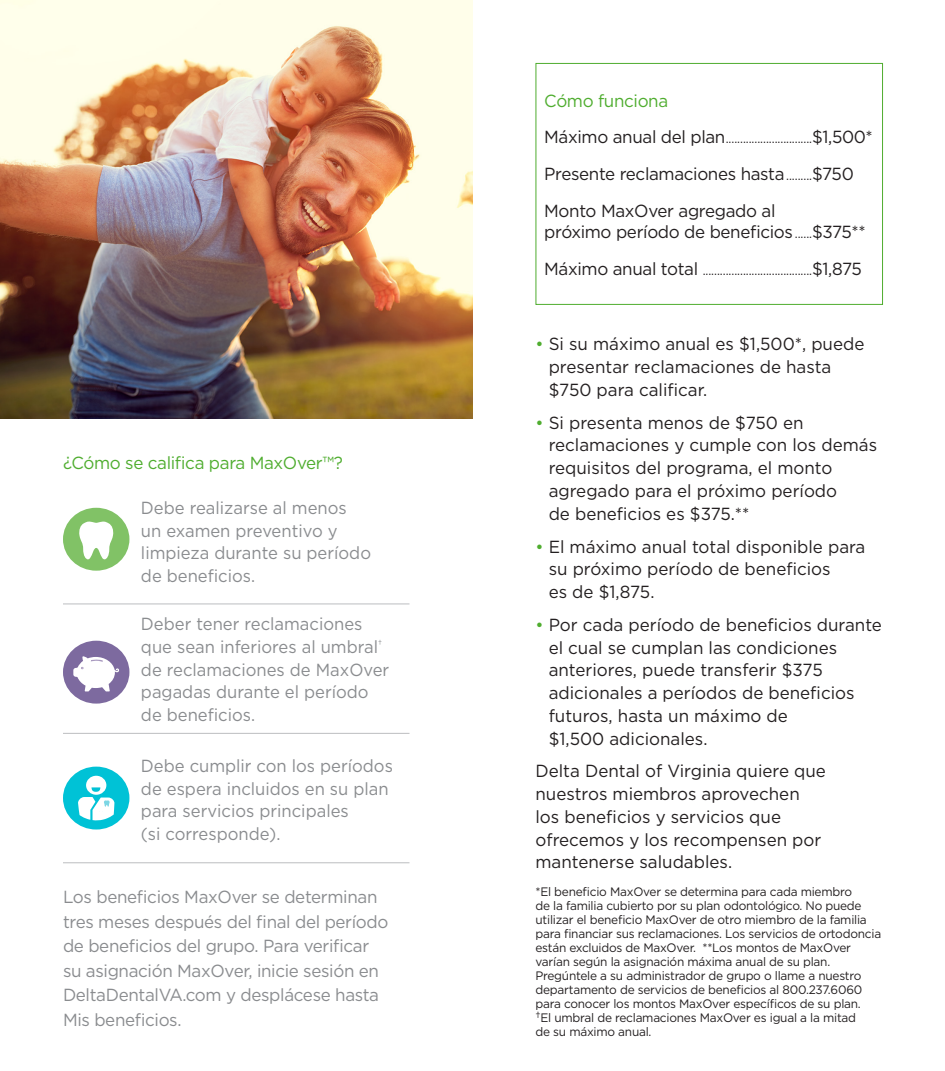
<style>
.page{position:relative;width:945px;height:1071px;background:#fff}
.page>*{position:absolute;margin:0;border:0;box-sizing:border-box;transform-origin:0 0}
.Body{font:17.5px/22.8px "Gotham";color:#231f20}
.Body-2{font:17.5px/22.8px "Gotham";color:#8a8c8f;scale:.95 1}
.Body-3{font:17.5px/24.5px "Gotham";letter-spacing:-.02em;color:#8a8c8f}
.Body-4{font:17.5px/21px "Gotham";letter-spacing:-.02em;color:#231f20}
.Subheads{font:17.5px "Gotham";letter-spacing:-.02em;color:#4fad2f}
.Body-5{font:12.6px "Gotham";color:#231f20;scale:.95 1}
.Footnote{font:12.25px/14px "Gotham";letter-spacing:-.02em;color:#231f20}
.s1{font-size:17.5px}
.s2{font-size:12.6px}
.s3{color:#4fad2f}
.s4{font-size:13.3px}
</style>
<div class="page">
<img style="left:0;top:0;width:472px;height:419px">
<hr style="left:63px;top:862px;width:347px;height:1px;background:#bcbdc0">
<hr style="left:63px;top:733px;width:347px;height:1px;background:#bcbdc0">
<hr style="left:63px;top:603px;width:347px;height:1px;background:#bcbdc0">
<div style="left:63px;top:508px;width:66px;height:63px;background:#81c266;border-radius:50%"></div>
<svg style="left:79px;top:521px;width:35px;height:38px"></svg>
<div style="left:63px;top:641px;width:66px;height:63px;background:#7d6a9f;border-radius:50%"></div>
<svg style="left:73px;top:656px;width:46px;height:35px"></svg>
<div style="left:63px;top:767px;width:66px;height:63px;background:#00c2d6;border-radius:50%"></div>
<svg style="left:78px;top:776px;width:36px;height:45px"></svg>
<div style="left:536px;top:63px;width:347px;height:242px;border:1px solid #4fad2f"></div>
<p class="Subheads" style="left:63px;top:452px;width:281px">¿Cómo se califica para MaxOver™?</p>
<p class="Body-2" style="left:141px;top:496px;width:244px">Debe realizarse al menos un examen preventivo y limpieza durante su período de beneficios.</p>
<p class="Body-2" style="left:141px;top:612px;width:263px">Deber tener reclamaciones que sean inferiores al umbral<sup>† </sup>de reclamaciones de MaxOver pagadas durante el período de beneficios.</p>
<p class="Body-2" style="left:141px;top:754px;width:267px">Debe cumplir con los períodos de espera incluidos en su plan para servicios principales<br>(si corresponde).</p>
<p class="Body-3" style="left:63px;top:884px;width:327px">Los beneficios MaxOver se determinan tres meses después del final del período de beneficios del grupo. Para verificar su asignación MaxOver, inicie sesión en DeltaDentalVA.com y desplácese hasta Mis beneficios.</p>
<p class="Subheads" style="left:544px;top:89px;width:126px">Cómo funciona</p>
<p class="Body-5" style="left:544px;top:131px;width:348px"><span class="s1">Máximo anual del plan</span>..............................<span class="s1">$1,500*</span></p>
<p class="Body-4" style="left:544px;top:163px;width:311px">Presente reclamaciones hasta<span class="s2">.........</span>$750</p>
<p class="Body-4" style="left:544px;top:200px;width:323px">Monto MaxOver agregado al<br>próximo período de beneficios <span class="s2">......</span>$375**</p>
<p class="Body-5" style="left:544px;top:262px;width:336px"><span class="s1">Máximo anual total</span> ......................................<span class="s1">$1,875</span></p>
<p class="Body" style="left:549px;top:332px;width:317px;text-indent:-13px"><span class="s3">•</span> Si su máximo anual es $1,500*, puede presentar reclamaciones de hasta $750 para calificar.</p>
<p class="Body" style="left:549px;top:411px;width:330px;text-indent:-13px"><span class="s3">•</span> Si presenta menos de $750 en reclamaciones y cumple con los demás requisitos del programa, el monto agregado para el próximo período<br>de beneficios es $375.**</p>
<p class="Body" style="left:549px;top:535px;width:318px;text-indent:-13px"><span class="s3">•</span> El máximo anual total disponible para su próximo período de beneficios<br>es de $1,875.</p>
<p class="Body" style="left:549px;top:613px;width:335px;text-indent:-13px"><span class="s3">•</span> Por cada período de beneficios durante el cual se cumplan las condiciones anteriores, puede transferir $375 adicionales a períodos de beneficios futuros, hasta un máximo de<br>$1,500 adicionales.</p>
<p class="Body" style="left:536px;top:759px;width:292px">Delta Dental of Virginia quiere que nuestros miembros aprovechen los beneficios y servicios que ofrecemos y los recompensen por mantenerse saludables.</p>
<p class="Footnote" style="left:536px;top:884px;width:347px">*El beneficio MaxOver se determina para cada miembro<br>de la familia cubierto por su plan odontológico. No puede utilizar el beneficio MaxOver de otro miembro de la familia para financiar sus reclamaciones. Los servicios de ortodoncia están excluidos de MaxOver. **Los montos de MaxOver varían según la asignación máxima anual de su plan.<br>Pregúntele a su administrador de grupo o llame a nuestro departamento de servicios de beneficios al 800.237.6060 para conocer los montos MaxOver específicos de su plan.<br><span class="s4">†</span>El umbral de reclamaciones MaxOver es igual a la mitad<br>de su máximo anual.</p>
</div>
